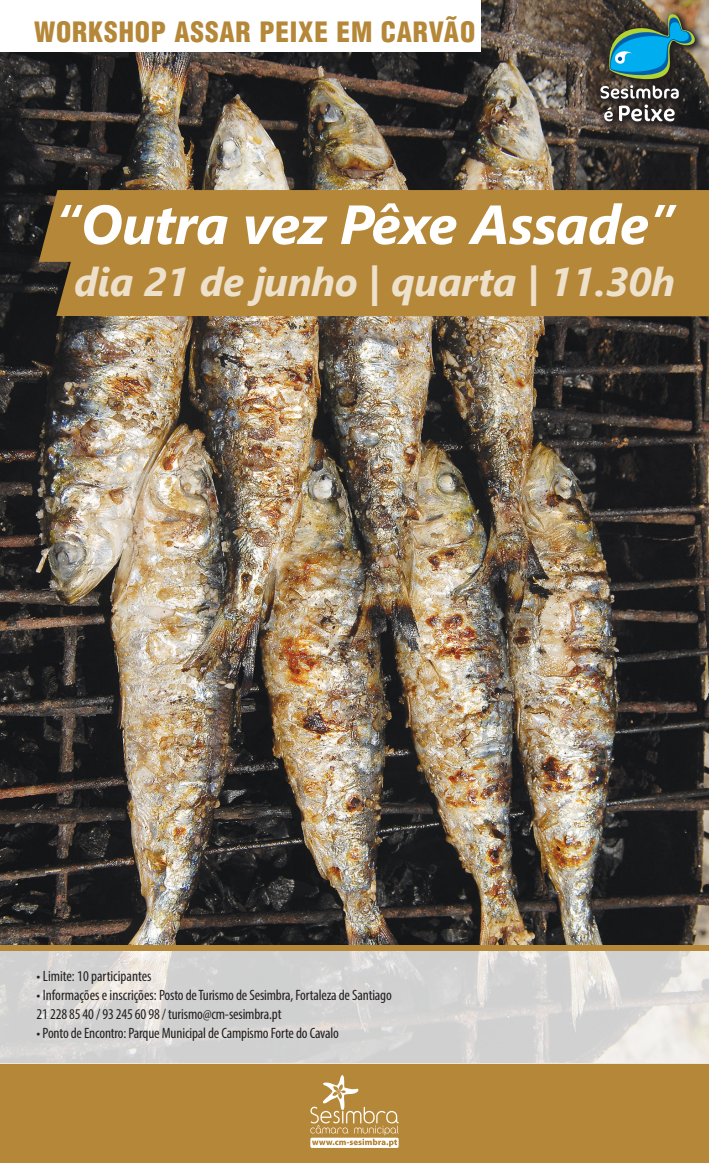
<style>
.page{position:relative;width:709px;height:1163px;background:#fff}
.page>*{position:absolute;margin:0;border:0;box-sizing:border-box;transform-origin:0 0}
.t1{font:italic 700 55px "Segoe UI";letter-spacing:-.01em;color:#fff}
.t2{font:italic 700 40px "Segoe UI";letter-spacing:-.01em;color:#ede1cc}
.t3{font:900 condensed 27.4px "Helvetica LT Std";letter-spacing:.03em;color:#b58738}
.t4{font:condensed 15px "Myriad Pro";letter-spacing:-.01em;color:#231f20}
</style>
<div class="page">
<img style="left:0;top:0;width:709px;height:945px">
<div style="left:0;top:0;width:480px;height:51px;background:#fff"></div>
<div style="left:39px;top:190px;width:670px;height:126px;background:#b58738"></div>
<div style="left:0;top:1063px;width:709px;height:99px;background:#b58738"></div>
<svg style="left:310px;top:1075px;width:88px;height:72px"></svg>
<svg style="left:594px;top:8px;width:111px;height:124px;background:#584c42"></svg>
<svg style="left:600px;top:13px;width:98px;height:108px;background:#456567"></svg>
<svg style="left:0;top:950px;width:709px;height:113px;background:#d7d6d4"></svg>
<div style="left:0;top:945px;width:709px;height:5px;background:#b58738"></div>
<p class="t3" style="left:34px;top:15px;width:442px">WORKSHOP ASSAR PEIXE EM CARVÃO</p>
<p class="t1" style="left:54px;top:180px;width:622px">“Outra vez Pêxe Assade”</p>
<p class="t2" style="left:74px;top:249px;width:602px">dia 21 de junho | quarta | 11.30h</p>
<p class="t4" style="left:37px;top:966px;width:116px">• Limite: 10 participantes</p>
<p class="t4" style="left:37px;top:985px;width:357px">• Informações e inscrições: Posto de Turismo de Sesimbra, Fortaleza de Santiago</p>
<p class="t4" style="left:37px;top:1004px;width:246px">21 228 85 40 / 93 245 60 98 / turismo@cm-sesimbra.pt</p>
<p class="t4" style="left:37px;top:1023px;width:304px">• Ponto de Encontro: Parque Municipal de Campismo Forte do Cavalo</p>
</div>
